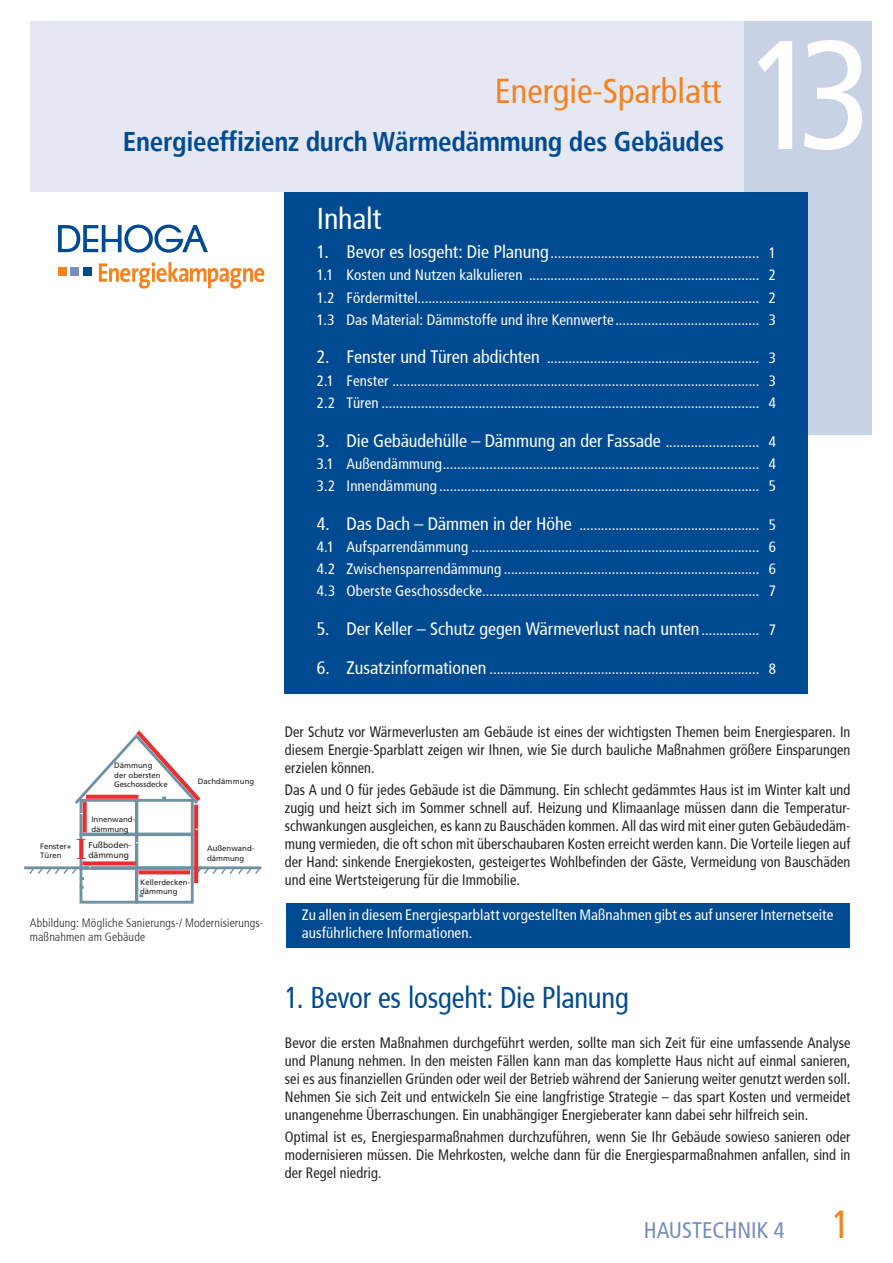
<style>
.page{position:relative;width:893px;height:1263px;background:#fff}
.page>*{position:absolute;margin:0;border:0;box-sizing:border-box;transform-origin:0 0}
.t1{font:condensed 154.5px "Frutiger";color:#fff}
.t2{font:condensed 34.5px "Frutiger";color:#f5821f}
.t3{font:condensed 30px "Frutiger";letter-spacing:-.005em;color:#004a91;scale:.95 1}
.t4{font:condensed 30px "Frutiger";letter-spacing:-.01em;color:#fff}
.t5{font:700 condensed 27px "Frutiger";letter-spacing:-.01em;color:#004a91}
.t6{font:condensed 22.5px "Frutiger";color:#788bbd}
.t7{font:condensed 18px "Frutiger";color:#fff}
.t8{font:condensed 15px/22.2px "Frutiger";letter-spacing:.005em;color:#fff;text-align:justify}
.t9{font:condensed 15px/18px "Frutiger";letter-spacing:.005em;color:#231f20;text-align:justify;scale:.95 1}
.t10{font:300 condensed 12px/14.4px "Frutiger";letter-spacing:.015em;color:#231f20}
.t11{font:8.55px/10.2px "Frutiger";color:#231f20}
.t12{font:7.8px/9.3px "Frutiger";color:#231f20}
.s1{font-size:18px}
.s2{font-size:15px}
.s3{font-size:39px;color:#f5821f}
</style>
<div class="page">
<svg style="left:58px;top:225px;width:150px;height:28px"></svg>
<div style="left:83px;top:268px;width:8px;height:8px;background:#004a91"></div>
<div style="left:71px;top:268px;width:8px;height:8px;background:#798cbe"></div>
<div style="left:59px;top:268px;width:8px;height:8px;background:#f5821f"></div>
<svg style="left:99px;top:262px;width:165px;height:27px"></svg>
<div style="left:31px;top:21px;width:713px;height:171px;background:#e5e8f3"></div>
<div style="left:744px;top:21px;width:128px;height:413px;background:#c9d1e4"></div>
<div style="left:286px;top:903px;width:564px;height:44px;background:#004a91"></div>
<div style="left:285px;top:192px;width:523px;height:501px;background:#004a91"></div>
<div style="left:135px;top:866px;width:59px;height:37px;border:3px solid #6e92a3"></div>
<div style="left:80px;top:866px;width:58px;height:37px;border:3px solid #6e92a3"></div>
<div style="left:80px;top:832px;width:58px;height:38px;border:3px solid #6e92a3"></div>
<div style="left:135px;top:832px;width:59px;height:38px;border:3px solid #6e92a3"></div>
<hr style="left:26px;top:866px;width:234px;height:3px;background:#6e92a3">
<svg style="left:192px;top:864px;width:70px;height:14px"></svg>
<svg style="left:79px;top:840px;width:4px;height:18px"></svg>
<svg style="left:82px;top:861px;width:54px;height:4px"></svg>
<svg style="left:139px;top:870px;width:51px;height:4px"></svg>
<div style="left:80px;top:799px;width:58px;height:37px;border:3px solid #6e92a3"></div>
<div style="left:135px;top:799px;width:59px;height:37px;border:3px solid #6e92a3"></div>
<svg style="left:194px;top:806px;width:4px;height:77px"></svg>
<svg style="left:83px;top:806px;width:4px;height:26px"></svg>
<svg style="left:74px;top:730px;width:127px;height:76px"></svg>
<svg style="left:28px;top:866px;width:54px;height:14px"></svg>
<h2 class="t2" style="left:495px;top:71px;width:228px">Energie-Sparblatt</h2>
<h3 class="t5" style="left:123px;top:125px;width:602px">Energieeffizienz durch Wärmedämmung des Gebäudes</h3>
<h3 class="t4" style="left:317px;top:201px;width:66px">Inhalt</h3>
<h1 class="t1" style="left:747px;top:5px;width:127px">13</h1>
<p class="t12" style="left:114px;top:761px;width:55px">Dämmung<br>der obersten<br>Geschossdecke</p>
<p class="t12" style="left:91px;top:815px;width:45px">Innenwand&shy;dämmung</p>
<p class="t12" style="left:40px;top:841px;width:33px">Fenster+<br>Türen</p>
<p class="t11" style="left:88px;top:840px;width:45px">Fußboden&shy;dämmung</p>
<p class="t12" style="left:140px;top:877px;width:51px">Kellerdecken&shy;dämmung</p>
<p class="t12" style="left:198px;top:776px;width:58px">Dachdämmung</p>
<p class="t12" style="left:207px;top:844px;width:49px">Außenwand&shy;dämmung</p>
<p class="t10" style="left:30px;top:915px;width:235px">Abbildung: Mögliche Sanierungs-/ Modernisierungs&shy;maßnahmen am Gebäude</p>
<p class="t8" style="left:317px;top:242px;width:461px"><span class="s1">1. Bevor es losgeht: Die Planung</span>.......................................................... 1<br>1.1 Kosten und Nutzen kalkulieren ................................................................ 2<br>1.2 Fördermittel............................................................................................... 2<br>1.3 Das Material: Dämmstoffe und ihre Kennwerte........................................ 3</p>
<p class="t8" style="left:317px;top:347px;width:461px"><span class="s1">2. Fenster und Türen abdichten</span> ........................................................... 3<br>2.1 Fenster ...................................................................................................... 3<br>2.2 Türen ......................................................................................................... 4</p>
<p class="t7" style="left:317px;top:430px;width:461px">3. Die Gebäudehülle – Dämmung an der Fassade <span class="s2">.......................... 4</span></p>
<p class="t8" style="left:317px;top:453px;width:461px">3.1 Außendämmung........................................................................................ 4<br>3.2 Innendämmung ......................................................................................... 5</p>
<p class="t8" style="left:317px;top:513px;width:461px"><span class="s1">4. Das Dach – Dämmen in der Höhe</span> .................................................. 5<br>4.1 Aufsparrendämmung ................................................................................ 6<br>4.2 Zwischensparrendämmung ....................................................................... 6<br>4.3 Oberste Geschossdecke............................................................................. 7</p>
<p class="t7" style="left:317px;top:618px;width:461px">5. Der Keller – Schutz gegen Wärmeverlust nach unten<span class="s2">................ 7</span></p>
<p class="t8" style="left:317px;top:657px;width:461px"><span class="s1">6. Zusatzinformationen</span> ........................................................................... 8</p>
<p class="t9" style="left:285px;top:723px;width:597px">Der Schutz vor Wärmeverlusten am Gebäude ist eines der wichtigsten Themen beim Energiesparen. In diesem Energie-Sparblatt zeigen wir Ihnen, wie Sie durch bauliche Maßnahmen größere Einsparungen erzielen können.</p>
<p class="t9" style="left:285px;top:781px;width:597px">Das A und O für jedes Gebäude ist die Dämmung. Ein schlecht gedämmtes Haus ist im Winter kalt und zugig und heizt sich im Sommer schnell auf. Heizung und Klimaanlage müssen dann die Temperatur&shy;schwankungen ausgleichen, es kann zu Bauschäden kommen. All das wird mit einer guten Gebäudedäm&shy;mung vermieden, die oft schon mit überschaubaren Kosten erreicht werden kann. Die Vorteile liegen auf der Hand: sinkende Energiekosten, gesteigertes Wohlbefinden der Gäste, Vermeidung von Bauschäden und eine Wertsteigerung für die Immobilie.</p>
<p class="t8" style="left:302px;top:906px;width:533px;line-height:18px">Zu allen in diesem Energiesparblatt vorgestellten Maßnahmen gibt es auf unserer Internetseite ausführlichere Informationen.</p>
<h3 class="t3" style="left:285px;top:980px;width:363px">1. Bevor es losgeht: Die Planung</h3>
<p class="t9" style="left:285px;top:1033px;width:597px">Bevor die ersten Maßnahmen durchgeführt werden, sollte man sich Zeit für eine umfassende Analyse und Planung nehmen. In den meisten Fällen kann man das komplette Haus nicht auf einmal sanieren, sei es aus finanziellen Gründen oder weil der Betrieb während der Sanierung weiter genutzt werden soll.<br>Nehmen Sie sich Zeit und entwickeln Sie eine langfristige Strategie – das spart Kosten und vermeidet unangenehme Überraschungen. Ein unabhängiger Energieberater kann dabei sehr hilfreich sein.</p>
<p class="t9" style="left:285px;top:1128px;width:597px">Optimal ist es, Energiesparmaßnahmen durchzuführen, wenn Sie Ihr Gebäude sowieso sanieren oder modernisieren müssen. Die Mehrkosten, welche dann für die Energiesparmaßnahmen anfallen, sind in der Regel niedrig.</p>
<h3 class="t6" style="left:644px;top:1217px;width:208px">HAUSTECHNIK 4 <span class="s3">1</span></h3>
</div>
